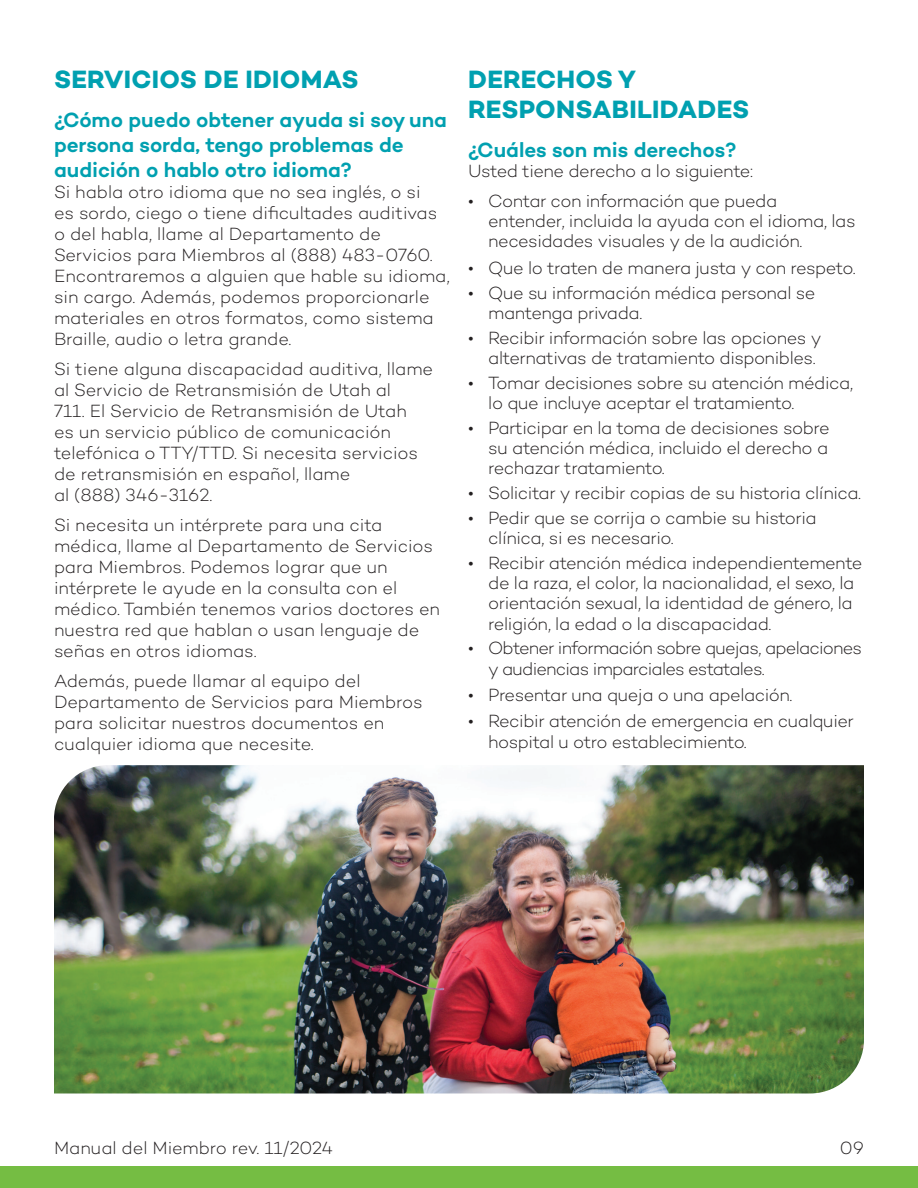
<style>
.page{position:relative;width:918px;height:1188px;background:#fff}
.page>*{position:absolute;margin:0;border:0;box-sizing:border-box;transform-origin:0 0}
.t1{font:700 25.5px/30.6px "Campton";letter-spacing:.01em;color:#00a0b0}
.t2{font:600 21px/25.2px "Campton";letter-spacing:-.005em;color:#00a0b0}
.t3{font:300 18px/21px "Campton";letter-spacing:-.02em;color:#231f20}
.t4{font:300 18px/20.2px "Campton";letter-spacing:-.045em;color:#231f20}
</style>
<div class="page">
<div style="left:0;top:1166px;width:918px;height:22px;background:#75bd43"></div>
<img style="left:54px;top:765px;width:810px;height:329px">
<h2 class="t1" style="left:54px;top:63px;width:306px">SERVICIOS DE IDIOMAS</h2>
<h3 class="t2" style="left:54px;top:106px;width:395px">¿Cómo puedo obtener ayuda si soy una persona sorda, tengo problemas de audición o hablo otro idioma?</h3>
<p class="t3" style="left:54px;top:181px;width:397px">Si habla otro idioma que no sea inglés, o si<br>es sordo, ciego o tiene difcultades auditivas o del habla, llame al Departamento de Servicios para Miembros al (888) 483-0760.<br>Encontraremos a alguien que hable su idioma, sin cargo. Además, podemos proporcionarle materiales en otros formatos, como sistema Braille, audio o letra grande.</p>
<p class="t3" style="left:54px;top:358px;width:381px">Si tiene alguna discapacidad auditiva, llame al Servicio de Retransmisión de Utah al<br>711. El Servicio de Retransmisión de Utah<br>es un servicio público de comunicación telefónica o TTY/TTD. Si necesita servicios de retransmisión en español, llame<br>al (888) 346-3162.</p>
<p class="t3" style="left:54px;top:514px;width:387px">Si necesita un intérprete para una cita médica, llame al Departamento de Servicios para Miembros. Podemos lograr que un intérprete le ayude en la consulta con el médico. También tenemos varios doctores en nuestra red que hablan o usan lenguaje de señas en otros idiomas.</p>
<p class="t3" style="left:54px;top:670px;width:370px">Además, puede llamar al equipo del Departamento de Servicios para Miembros para solicitar nuestros documentos en cualquier idioma que necesite.</p>
<h2 class="t1" style="left:468px;top:63px;width:283px">DERECHOS Y<br>RESPONSABILIDADES</h2>
<h3 class="t2" style="left:468px;top:137px;width:270px">¿Cuáles son mis derechos?</h3>
<p class="t3" style="left:468px;top:161px;width:287px">Usted tiene derecho a lo siguiente:</p>
<p class="t3" style="left:488px;top:190px;width:369px;line-height:20.2px;text-indent:-20px">• Contar con información que pueda entender, incluida la ayuda con el idioma, las necesidades visuales y de la audición.</p>
<p class="t3" style="left:468px;top:257px;width:389px">• Que lo traten de manera justa y con respeto.</p>
<p class="t3" style="left:488px;top:282px;width:329px;line-height:20.2px;text-indent:-20px">• Que su información médica personal se mantenga privada.</p>
<p class="t3" style="left:488px;top:327px;width:335px;line-height:20.2px;text-indent:-20px">• Recibir información sobre las opciones y alternativas de tratamiento disponibles.</p>
<p class="t3" style="left:488px;top:372px;width:367px;line-height:20.2px;text-indent:-20px">• Tomar decisiones sobre su atención médica, lo que incluye aceptar el tratamiento.</p>
<p class="t3" style="left:488px;top:417px;width:343px;line-height:20.2px;text-align:justify;text-indent:-20px">• Participar en la toma de decisiones sobre su atención médica, incluido el derecho a rechazar tratamiento.</p>
<p class="t3" style="left:468px;top:482px;width:395px">• Solicitar y recibir copias de su historia clínica.</p>
<p class="t3" style="left:488px;top:507px;width:330px;line-height:20.2px;text-indent:-20px">• Pedir que se corrija o cambie su historia clínica, si es necesario.</p>
<p class="t3" style="left:488px;top:552px;width:376px;line-height:20.2px;text-indent:-20px">• Recibir atención médica independientemente de la raza, el color, la nacionalidad, el sexo, la orientación sexual, la identidad de género, la religión, la edad o la discapacidad.</p>
<p class="t4" style="left:488px;top:638px;width:375px;text-indent:-20px">• Obtener información sobre quejas, apelaciones y audiencias imparciales estatales.</p>
<p class="t3" style="left:468px;top:684px;width:326px">• Presentar una queja o una apelación.</p>
<p class="t3" style="left:488px;top:710px;width:367px;line-height:21.6px;text-indent:-20px">• Recibir atención de emergencia en cualquier hospital u otro establecimiento.</p>
<p class="t3" style="left:54px;top:1137px;width:280px">Manual del Miembro rev. 11/2024</p>
<p class="t3" style="left:840px;top:1137px;width:26px">09</p>
</div>
